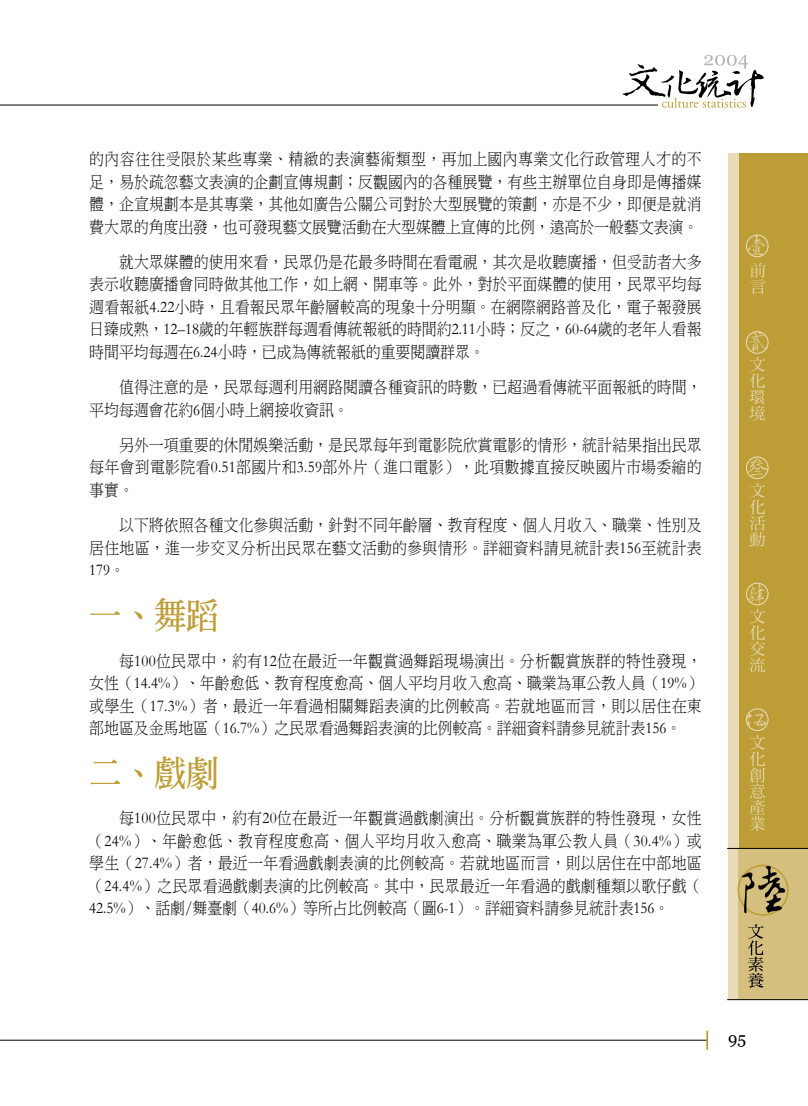
<style>
.page{position:relative;width:808px;height:1106px;background:#fff}
.page>*{position:absolute;margin:0;border:0;box-sizing:border-box;transform-origin:0 0}
.內文-次標{font:36px "DF Ming Bd HK BF";color:#bd9d35;scale:.9 1}
.內文_首行縮8mm{font:16.5px/22.5px "DF Ming Lt HK BF";letter-spacing:.005em;color:#040000;text-align:justify;scale:.9 1}
.t1{font:16.5px "Georgia";color:#040000}
.s1{font-family:"Garamond"}
</style>
<div class="page">
<hr style="left:0;top:1039px;width:707px;height:1px;background:#000">
<svg style="left:706px;top:1030px;width:2px;height:19px"></svg>
<div style="left:727px;top:153px;width:69px;height:846px;background:#e8dcb8"></div>
<div style="left:739px;top:153px;width:69px;height:846px;background:#bd9d35"></div>
<svg style="left:749px;top:331px;width:18px;height:90px"></svg>
<div style="left:746px;top:331px;width:22px;height:22px;border:1px solid #ebe0c2;border-radius:50%"></div>
<svg style="left:748px;top:584px;width:17px;height:88px"></svg>
<div style="left:746px;top:583px;width:22px;height:22px;border:1px solid #ebe0c2;border-radius:50%"></div>
<svg style="left:749px;top:735px;width:16px;height:96px"></svg>
<div style="left:746px;top:708px;width:22px;height:22px;border:1px solid #ebe0c2;border-radius:50%"></div>
<svg style="left:746px;top:713px;width:20px;height:14px"></svg>
<svg style="left:622px;top:55px;width:142px;height:53px"></svg>
<hr style="left:0;top:105px;width:658px;height:1px;background:#000">
<div style="left:746px;top:235px;width:22px;height:22px;border:1px solid #ebe0c2;border-radius:50%"></div>
<svg style="left:750px;top:263px;width:16px;height:31px"></svg>
<svg style="left:748px;top:234px;width:17px;height:21px"></svg>
<svg style="left:750px;top:483px;width:15px;height:64px"></svg>
<div style="left:746px;top:457px;width:22px;height:22px;border:1px solid #ebe0c2;border-radius:50%"></div>
<svg style="left:747px;top:458px;width:21px;height:18px"></svg>
<div style="left:739px;top:848px;width:69px;height:151px;background:#d5bf7e"></div>
<hr style="left:727px;top:848px;width:81px;height:1px;background:#000">
<hr style="left:727px;top:999px;width:81px;height:1px;background:#000">
<div style="left:738px;top:864px;width:51px;height:51px;border:2px solid #bd9d35;border-radius:50%"></div>
<svg style="left:742px;top:865px;width:43px;height:123px"></svg>
<p class="內文_首行縮8mm" style="left:89px;top:148px;width:682px">的內容往往受限於某些專業、精緻的表演藝術類型，再加上國內專業文化行政管理人才的不足，易於疏忽藝文表演的企劃宣傳規劃；反觀國內的各種展覽，有些主辦單位自身即是傳播媒體，企宣規劃本是其專業，其他如廣告公關公司對於大型展覽的策劃，亦是不少，即便是就消費大眾的角度出發，也可發現藝文展覽活動在大型媒體上宣傳的比例，遠高於一般藝文表演。</p>
<p class="內文_首行縮8mm" style="left:89px;top:250px;width:682px;text-indent:30px">就大眾媒體的使用來看，民眾仍是花最多時間在看電視，其次是收聽廣播，但受訪者大多表示收聽廣播會同時做其他工作，如上網、開車等。此外，對於平面媒體的使用，民眾平均每週看報紙<span class="s1">4.22</span>小時，且看報民眾年齡層較高的現象十分明顯。在網際網路普及化，電子報發展日臻成熟，<span class="s1">12–18</span>歲的年輕族群每週看傳統報紙的時間約<span class="s1">2.11</span>小時；反之，<span class="s1">60-64</span>歲的老年人看報時間平均每週在<span class="s1">6.24</span>小時，已成為傳統報紙的重要閱讀群眾。</p>
<p class="內文_首行縮8mm" style="left:89px;top:376px;width:682px;text-indent:30px">值得注意的是，民眾每週利用網路閱讀各種資訊的時數，已超過看傳統平面報紙的時間，平均每週會花約<span class="s1">6</span>個小時上網接收資訊。</p>
<p class="內文_首行縮8mm" style="left:89px;top:433px;width:682px;text-indent:30px">另外一項重要的休閒娛樂活動，是民眾每年到電影院欣賞電影的情形，統計結果指出民眾每年會到電影院看<span class="s1">0.51</span>部國片和<span class="s1">3.59</span>部外片（進口電影），此項數據直接反映國片市場委縮的事實。</p>
<p class="內文_首行縮8mm" style="left:89px;top:514px;width:682px;text-indent:30px">以下將依照各種文化參與活動，針對不同年齡層、教育程度、個人月收入、職業、性別及居住地區，進一步交叉分析出民眾在藝文活動的參與情形。詳細資料請見統計表<span class="s1">156</span>至統計表<span class="s1">179</span>。</p>
<p class="內文-次標" style="left:89px;top:597px;width:145px">一、舞蹈</p>
<p class="內文_首行縮8mm" style="left:89px;top:649px;width:682px;text-indent:30px">每<span class="s1">100</span>位民眾中，約有<span class="s1">12</span>位在最近一年觀賞過舞蹈現場演出。分析觀賞族群的特性發現，女性（<span class="s1">14.4%</span>）、年齡愈低、教育程度愈高、個人平均月收入愈高、職業為軍公教人員（<span class="s1">19%</span>）或學生（<span class="s1">17.3%</span>）者，最近一年看過相關舞蹈表演的比例較高。若就地區而言，則以居住在東部地區及金馬地區（<span class="s1">16.7%</span>）之民眾看過舞蹈表演的比例較高。詳細資料請參見統計表<span class="s1">156</span>。</p>
<p class="內文-次標" style="left:89px;top:755px;width:145px">二、戲劇</p>
<p class="內文_首行縮8mm" style="left:89px;top:807px;width:682px;text-indent:30px">每<span class="s1">100</span>位民眾中，約有<span class="s1">20</span>位在最近一年觀賞過戲劇演出。分析觀賞族群的特性發現，女性（<span class="s1">24%</span>）、年齡愈低、教育程度愈高、個人平均月收入愈高、職業為軍公教人員（<span class="s1">30.4%</span>）或學生（<span class="s1">27.4%</span>）者，最近一年看過戲劇表演的比例較高。若就地區而言，則以居住在中部地區（<span class="s1">24.4%</span>）之民眾看過戲劇表演的比例較高。其中，民眾最近一年看過的戲劇種類以歌仔戲（<span class="s1">42.5%</span>）、話劇<span class="s1">/</span>舞臺劇（<span class="s1">40.6%</span>）等所占比例較高（圖<span class="s1">6-1</span>）。詳細資料請參見統計表<span class="s1">156</span>。</p>
<p class="t1" style="left:728px;top:1029px;width:20px">95</p>
</div>
